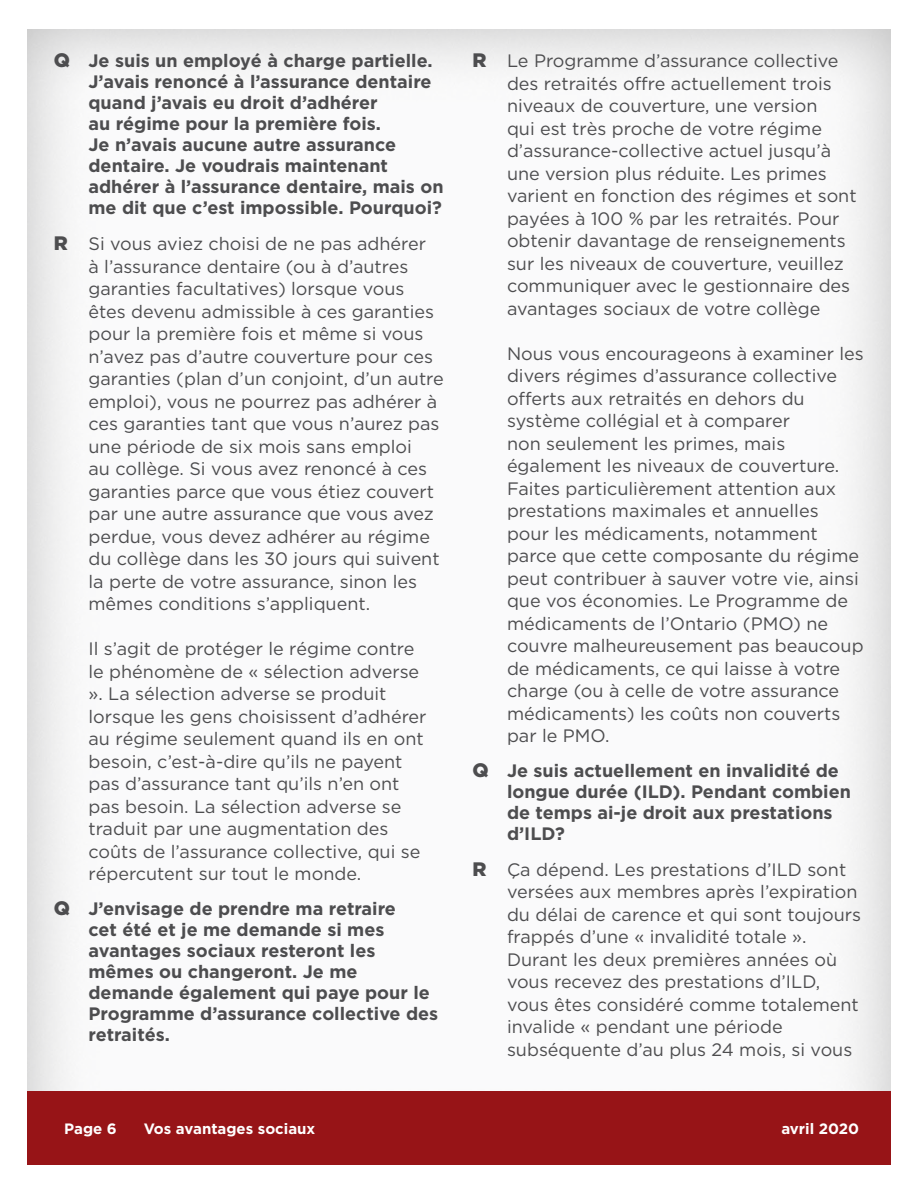
<style>
.page{position:relative;width:918px;height:1188px;background:#fff}
.page>*{position:absolute;margin:0;border:0;box-sizing:border-box;transform-origin:0 0}
.t1{font:18px/22.5px "Gotham HTF";color:#4d4d4f}
.t2{font:700 18px/21px "Gotham HTF";color:#4d4d4f}
.t3{font:700 15px "Gotham HTF";color:#fff}
.s1{font-weight:900;font-size:19.5px}
</style>
<div class="page">
<div style="left:15px;top:22px;width:877px;height:1140px;background:#000;opacity:.85"></div>
<div style="left:27px;top:1091px;width:864px;height:73px;background:#971417"></div>
<p class="t2" style="left:88px;top:50px;width:357px;text-indent:-35px"><span class="s1">Q</span> Je suis un employé à charge partielle.<br>J’avais renoncé à l’assurance dentaire quand j’avais eu droit d’adhérer<br>au régime pour la première fois.<br>Je n’avais aucune autre assurance dentaire. Je voudrais maintenant adhérer à l’assurance dentaire, mais on me dit que c’est impossible. Pourquoi?</p>
<p class="t1" style="left:88px;top:232px;width:357px;text-indent:-35px"><span class="s1">R</span> Si vous aviez choisi de ne pas adhérer<br>à l’assurance dentaire (ou à d’autres garanties facultatives) lorsque vous êtes devenu admissible à ces garanties pour la première fois et même si vous n’avez pas d’autre couverture pour ces garanties (plan d’un conjoint, d’un autre emploi), vous ne pourrez pas adhérer à ces garanties tant que vous n’aurez pas une période de six mois sans emploi<br>au collège. Si vous avez renoncé à ces garanties parce que vous étiez couvert par une autre assurance que vous avez perdue, vous devez adhérer au régime du collège dans les 30 jours qui suivent la perte de votre assurance, sinon les mêmes conditions s’appliquent.</p>
<p class="t1" style="left:88px;top:637px;width:340px">Il s’agit de protéger le régime contre le phénomène de « sélection adverse ». La sélection adverse se produit lorsque les gens choisissent d’adhérer au régime seulement quand ils en ont besoin, c’est-à-dire qu’ils ne payent pas d’assurance tant qu’ils n’en ont pas besoin. La sélection adverse se traduit par une augmentation des coûts de l’assurance collective, qui se répercutent sur tout le monde.</p>
<p class="t2" style="left:88px;top:897px;width:351px;text-indent:-35px"><span class="s1">Q</span> J’envisage de prendre ma retraire<br>cet été et je me demande si mes avantages sociaux resteront les mêmes ou changeront. Je me demande également qui paye pour le<br>Programme d’assurance collective des retraités.</p>
<p class="t1" style="left:507px;top:49px;width:351px;text-indent:-35px"><span class="s1">R</span> Le Programme d’assurance collective des retraités offre actuellement trois niveaux de couverture, une version<br>qui est très proche de votre régime d’assurance-collective actuel jusqu’à une version plus réduite. Les primes varient en fonction des régimes et sont payées à 100 % par les retraités. Pour obtenir davantage de renseignements sur les niveaux de couverture, veuillez communiquer avec le gestionnaire des avantages sociaux de votre collège</p>
<p class="t1" style="left:507px;top:342px;width:358px">Nous vous encourageons à examiner les divers régimes d’assurance collective offerts aux retraités en dehors du système collégial et à comparer<br>non seulement les primes, mais également les niveaux de couverture.<br>Faites particulièrement attention aux prestations maximales et annuelles pour les médicaments, notamment parce que cette composante du régime peut contribuer à sauver votre vie, ainsi que vos économies. Le Programme de médicaments de l’Ontario (PMO) ne couvre malheureusement pas beaucoup de médicaments, ce qui laisse à votre charge (ou à celle de votre assurance médicaments) les coûts non couverts par le PMO.</p>
<p class="t2" style="left:507px;top:759px;width:346px;text-indent:-35px"><span class="s1">Q</span> Je suis actuellement en invalidité de longue durée (ILD). Pendant combien de temps ai-je droit aux prestations d’ILD?</p>
<p class="t1" style="left:507px;top:858px;width:356px;text-indent:-35px"><span class="s1">R</span> Ça dépend. Les prestations d’ILD sont versées aux membres après l’expiration du délai de carence et qui sont toujours frappés d’une « invalidité totale ».<br>Durant les deux premières années où vous recevez des prestations d’ILD, vous êtes considéré comme totalement invalide « pendant une période subséquente d’au plus 24 mois, si vous</p>
<p class="t3" style="left:64px;top:1120px;width:54px">Page 6</p>
<p class="t3" style="left:144px;top:1120px;width:173px">Vos avantages sociaux</p>
<p class="t3" style="left:781px;top:1120px;width:79px">avril 2020</p>
</div>
